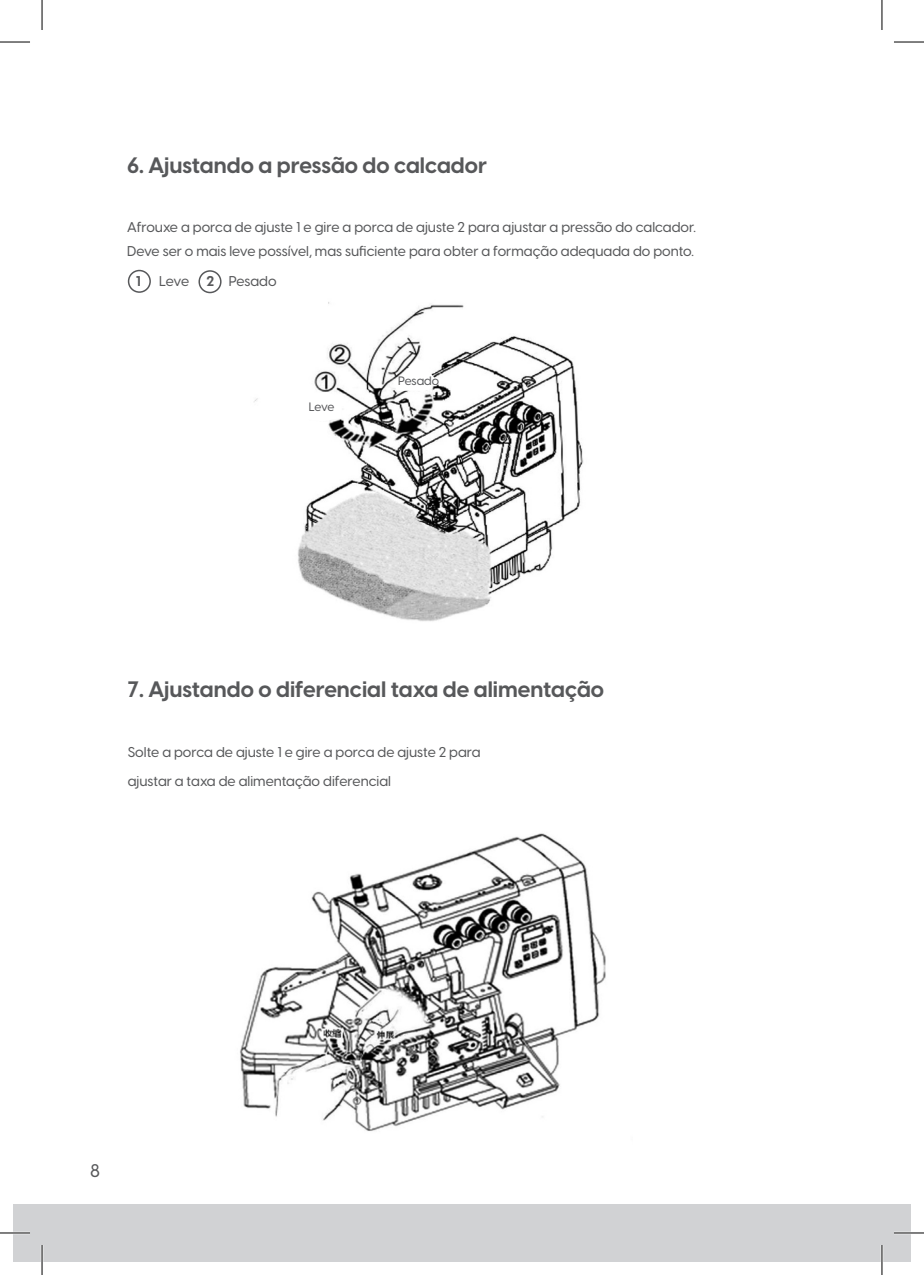
<style>
.page{position:relative;width:924px;height:1275px;background:#fff}
.page>*{position:absolute;margin:0;border:0;box-sizing:border-box;transform-origin:0 0}
.t1{font:700 22px "Visby CF";color:#57585a}
.t2{font:500 18px "Visby CF";color:#57585a}
.t3{font:500 14px/24px "Visby CF";color:#57585a}
.t4{font:700 14px "Visby CF";color:#57585a}
.t5{font:500 12px "Visby CF";letter-spacing:-.015em;color:#57585a}
.s1{font-weight:700}
</style>
<div class="page">
<div style="left:14px;top:1204px;width:895px;height:57px;background:#d1d2d4"></div>
<img style="left:254px;top:302px;width:330px;height:319px">
<div style="left:128px;top:270px;width:23px;height:23px;border:2px solid #57585a;border-radius:50%"></div>
<div style="left:198px;top:270px;width:23px;height:23px;border:2px solid #57585a;border-radius:50%"></div>
<img style="left:240px;top:833px;width:366px;height:298px">
<hr style="left:0;top:1231px;width:30px;height:3px;background:#fff">
<hr style="left:893px;top:1231px;width:30px;height:3px;background:#fff">
<hr style="left:41px;top:1245px;width:2px;height:30px;background:#fff">
<hr style="left:880px;top:1245px;width:2px;height:30px;background:#fff">
<hr style="left:0;top:42px;width:30px;height:1px;background:#000">
<hr style="left:893px;top:42px;width:30px;height:1px;background:#000">
<hr style="left:0;top:1232px;width:30px;height:1px;background:#000">
<hr style="left:893px;top:1232px;width:30px;height:1px;background:#000">
<hr style="left:42px;top:0;width:1px;height:30px;background:#000">
<hr style="left:42px;top:1245px;width:1px;height:30px;background:#000">
<hr style="left:881px;top:0;width:1px;height:30px;background:#000">
<hr style="left:881px;top:1245px;width:1px;height:30px;background:#000">
<p class="t1" style="left:127px;top:151px;width:361px">6. Ajustando a pressão do calcador</p>
<p class="t3" style="left:127px;top:215px;width:570px">Afrouxe a porca de ajuste 1 e gire a porca de ajuste 2 para ajustar a pressão do calcador.<br>Deve ser o mais leve possível, mas suficiente para obter a formação adequada do ponto.</p>
<p class="t4" style="left:136px;top:272px;width:7px">1</p>
<p class="t3" style="left:159px;top:269px;width:119px">Leve <span class="s1">2</span> Pesado</p>
<p class="t5" style="left:308px;top:399px;width:27px">Leve</p>
<p class="t5" style="left:398px;top:373px;width:42px">Pesado</p>
<p class="t1" style="left:128px;top:675px;width:477px">7. Ajustando o diferencial taxa de alimentação</p>
<p class="t3" style="left:128px;top:740px;width:354px">Solte a porca de ajuste 1 e gire a porca de ajuste 2 para</p>
<p class="t3" style="left:128px;top:769px;width:265px">ajustar a taxa de alimentação diferencial</p>
<p class="t2" style="left:90px;top:1159px;width:11px">8</p>
</div>
